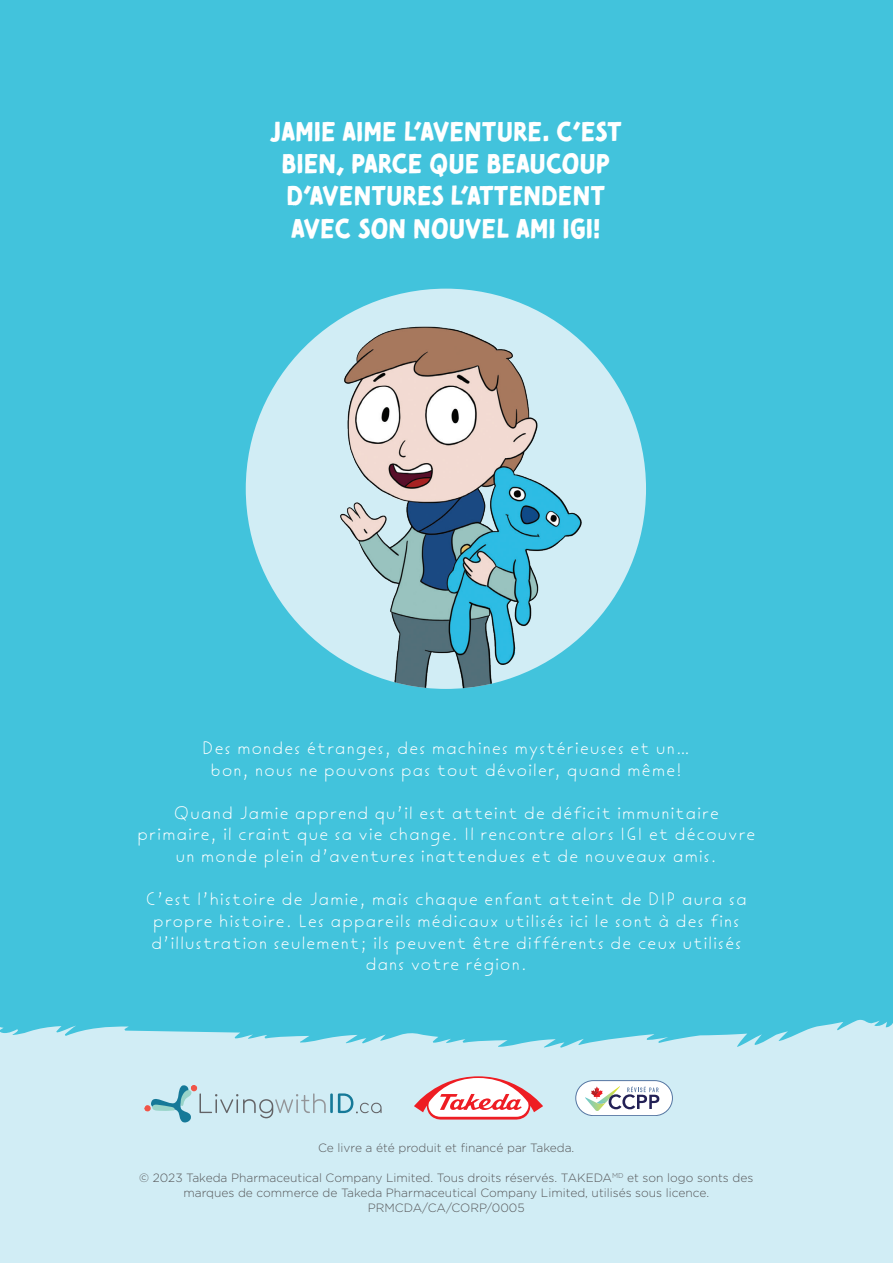
<style>
.page{position:relative;width:893px;height:1263px;background:#42c3dc}
.page>*{position:absolute;margin:0;border:0;box-sizing:border-box;transform-origin:0 0}
.t1{font:27px/32.4px "Tomarik Brush";color:#fff;text-align:center}
.t2{font:18px/21.6px "Tomarik Extrovert";color:#fff;text-align:center}
.t3{font:300 12px/15px "Gotham";color:#57585a;text-align:center}
</style>
<div class="page">
<div style="left:0;top:1011px;width:893px;height:252px;background:#d1edf5"></div>
<div style="left:246px;top:289px;width:400px;height:400px;background:#d1edf5;border-radius:50%"></div>
<img style="left:300px;top:305px;width:299px;height:384px">
<svg style="left:414px;top:1076px;width:129px;height:44px"></svg>
<svg style="left:0;top:1011px;width:893px;height:37px;fill:#42c3dc"></svg>
<svg style="left:145px;top:1085px;width:237px;height:38px"></svg>
<div style="left:576px;top:1080px;width:96px;height:35px;background:#fff;border-radius:18px"></div>
<div style="left:575px;top:1080px;width:98px;height:36px;border:1px solid #5576a2;border-radius:18px"></div>
<svg style="left:585px;top:1086px;width:74px;height:25px"></svg>
<p class="t1" style="left:270px;top:112px;width:353px">JAMIE AIME L’AVENTURE. C’EST<br>BIEN, PARCE QUE BEAUCOUP<br>D’AVENTURES L’ATTENDENT<br>AVEC SON NOUVEL AMI IGI!</p>
<p class="t2" style="left:202px;top:736px;width:490px">Des mondes étranges, des machines mystérieuses et un… bon, nous ne pouvons pas tout dévoiler, quand même!</p>
<p class="t2" style="left:137px;top:800px;width:621px">Quand Jamie apprend qu’il est atteint de déficit immunitaire primaire, il craint que sa vie change. Il rencontre alors IGI et découvre un monde plein d’aventures inattendues et de nouveaux amis.</p>
<p class="t2" style="left:145px;top:887px;width:603px">C’est l’histoire de Jamie, mais chaque enfant atteint de DIP aura sa propre histoire. Les appareils médicaux utilisés ici le sont à des fins d’illustration seulement; ils peuvent être différents de ceux utilisés dans votre région.</p>
<p class="t3" style="left:318px;top:1140px;width:258px">Ce livre a été produit et financé par Takeda.</p>
<p class="t3" style="left:139px;top:1170px;width:616px">© 2023 Takeda Pharmaceutical Company Limited. Tous droits réservés. TAKEDA<sup>MD</sup> et son logo sonts des marques de commerce de Takeda Pharmaceutical Company Limited, utilisés sous licence.</p>
<p class="t3" style="left:368px;top:1200px;width:158px">PRMCDA/CA/CORP/0005</p>
</div>
